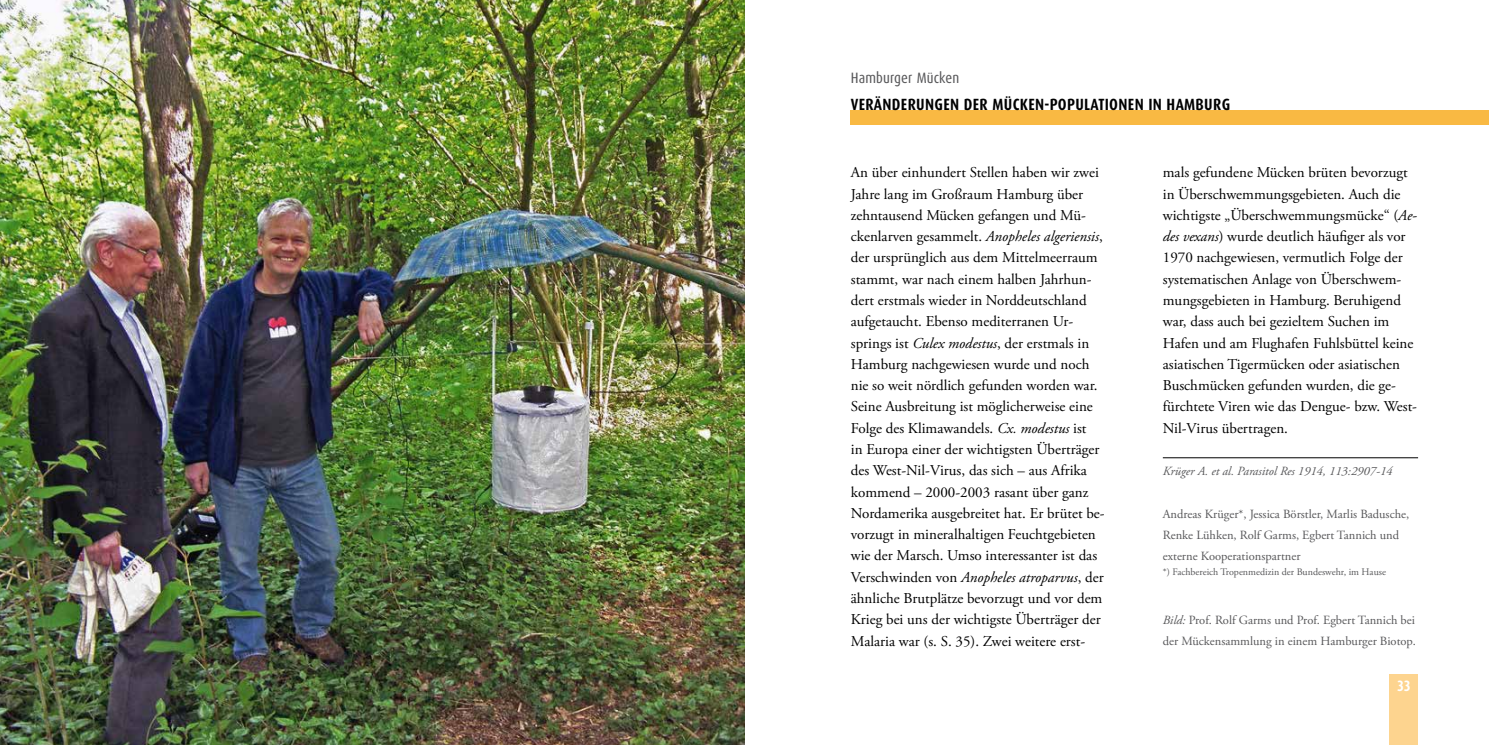
<style>
.page{position:relative;width:1489px;height:745px;background:#fff}
.page>*{position:absolute;margin:0;border:0;box-sizing:border-box;transform-origin:0 0}
.t1{font:700 16.25px "Dax Condensed";letter-spacing:.02em;color:#000}
.t2{font:15px/21.2px "Adobe Garamond Pro";color:#000}
.t3{font:15px "Dax Condensed";letter-spacing:.01em;color:#58585a}
.t4{font:700 15px "Dax Condensed";color:#fff}
.t5{font:12.5px/21.2px "Adobe Garamond Pro";color:#58585a}
.t6{font:italic 12.5px "Adobe Garamond Pro";color:#58585a}
.t7{font:10px "Adobe Garamond Pro";color:#58585a}
.s1{font-style:italic}
</style>
<div class="page">
<img style="left:0;top:0;width:744px;height:744px">
<hr style="left:1162px;top:457px;width:255px;height:1px;background:#000">
<div style="left:850px;top:110px;width:638px;height:14px;background:#f9b943"></div>
<div style="left:1389px;top:673px;width:28px;height:71px;background:#fdd48f"></div>
<p class="t3" style="left:850px;top:69px;width:110px">Hamburger Mücken</p>
<p class="t1" style="left:850px;top:95px;width:381px">VERÄNDERUNGEN DER MÜCKEN-POPULATIONEN IN HAMBURG</p>
<p class="t2" style="left:850px;top:162px;width:255px">An über einhundert Stellen haben wir zwei Jahre lang im Großraum Hamburg über zehntausend Mücken gefangen und Mü&shy;ckenlarven gesammelt. <span class="s1">Anopheles algeriensis</span>, der ursprünglich aus dem Mittelmeerraum stammt, war nach einem halben Jahrhun&shy;dert erstmals wieder in Norddeutschland aufgetaucht. Ebenso mediterranen Ur&shy;springs ist <span class="s1">Culex modestus</span>, der erstmals in Hamburg nachgewiesen wurde und noch nie so weit nördlich gefunden worden war.<br>Seine Ausbreitung ist möglicherweise eine Folge des Klimawandels. <span class="s1">Cx. modestus</span> ist<br>in Europa einer der wichtigsten Überträger des West-Nil-Virus, das sich – aus Afrika kommend – 2000-2003 rasant über ganz Nordamerika ausgebreitet hat. Er brütet be&shy;vorzugt in mineralhaltigen Feuchtgebieten wie der Marsch. Umso interessanter ist das Verschwinden von <span class="s1">Anopheles atroparvus</span>, der ähnliche Brutplätze bevorzugt und vor dem Krieg bei uns der wichtigste Überträger der Malaria war (s. S. 35). Zwei weitere erst-</p>
<p class="t2" style="left:1162px;top:162px;width:256px">mals gefundene Mücken brüten bevorzugt in Überschwemmungsgebieten. Auch die wichtigste „Überschwemmungsmücke“ (<span class="s1">Ae&shy;des vexans</span>) wurde deutlich häufiger als vor 1970 nachgewiesen, vermutlich Folge der systematischen Anlage von Überschwem&shy;mungsgebieten in Hamburg. Beruhigend war, dass auch bei gezieltem Suchen im Hafen und am Flughafen Fuhlsbüttel keine asiatischen Tigermücken oder asiatischen Buschmücken gefunden wurden, die ge&shy;fürchtete Viren wie das Dengue- bzw. West-Nil-Virus übertragen.</p>
<p class="t6" style="left:1162px;top:463px;width:231px">Krüger A. et al. Parasitol Res 1914, 113:2907-14</p>
<p class="t5" style="left:1162px;top:503px;width:248px">Andreas Krüger*, Jessica Börstler, Marlis Badusche,<br>Renke Lühken, Rolf Garms, Egbert Tannich und externe Kooperationspartner</p>
<p class="t7" style="left:1162px;top:565px;width:225px">*) Fachbereich Tropenmedizin der Bundeswehr, im Hause</p>
<p class="t5" style="left:1162px;top:609px;width:254px"><span class="s1">Bild:</span> Prof. Rolf Garms und Prof. Egbert Tannich bei der Mückensammlung in einem Hamburger Biotop.</p>
<p class="t4" style="left:1396px;top:677px;width:15px">33</p>
</div>
